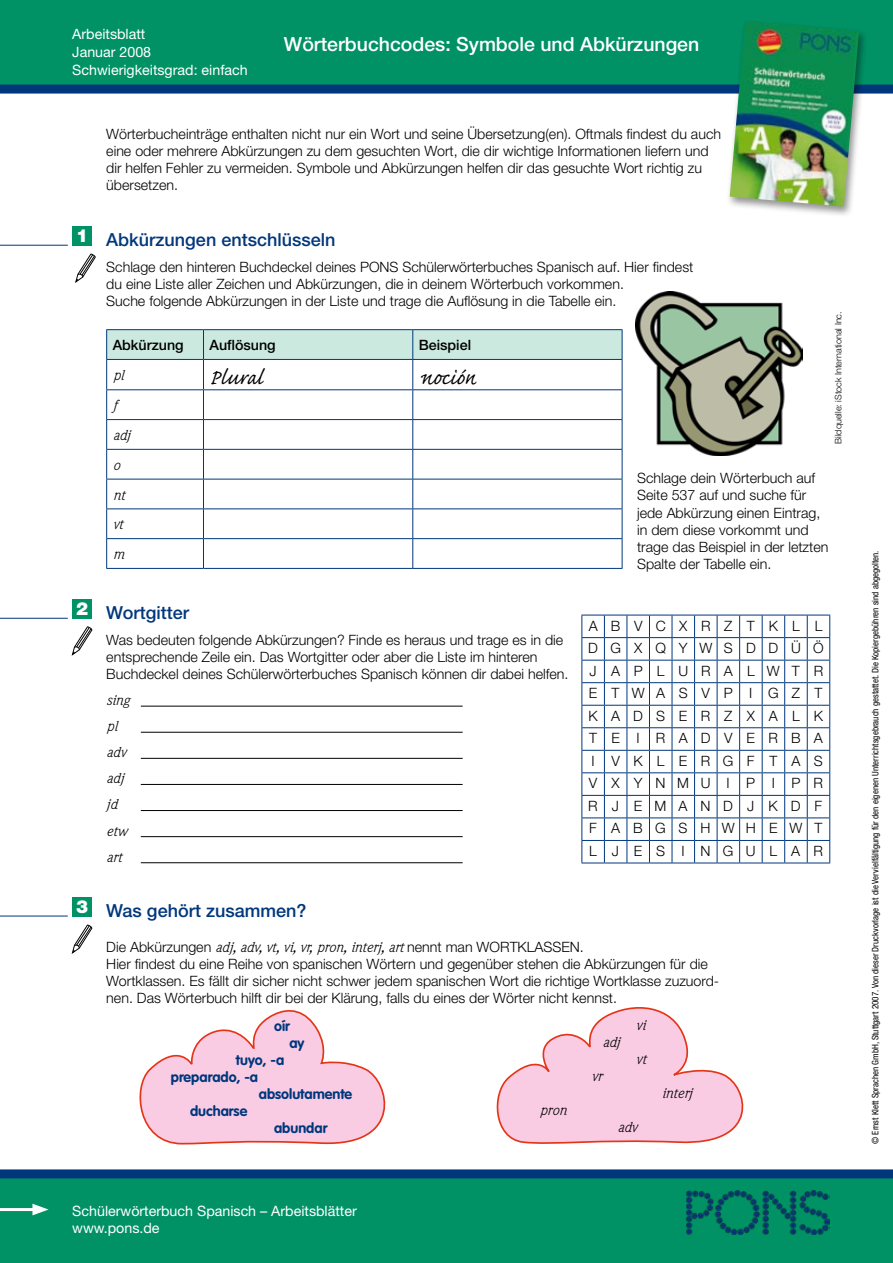
<style>
.page{position:relative;width:893px;height:1263px;background:#fff}
.page>*{position:absolute;margin:0;border:0;box-sizing:border-box;transform-origin:0 0}
.t1{font:27px "Caflisch Script Pro";color:#000}
.t2{font:500 19.5px "Helvetica Neue LT";color:#fff}
.t3{font:500 18px "Helvetica Neue LT";color:#00377c}
.t4{font:900 18px "Helvetica Neue LT";color:#fff}
.t5{font:300 14.25px/17.1px "Helvetica Neue LT";color:#000}
.t6{font:14.25px/18px "Helvetica Neue LT";color:#fff}
.t7{font:italic 14.25px/26.1px "Weidemann";color:#000}
.t8{font:700 14.25px "VAG Rounded";color:#00377c}
.t9{font:500 14.25px "Helvetica Neue LT";color:#000}
.t10{font:condensed 9px "Helvetica Neue LT";color:#000}
.t11{font:300 9px "Helvetica Neue LT";color:#000}
.s1{font-family:"Weidemann";font-weight:400;font-style:italic}
</style>
<div class="page">
<div style="left:1px;top:1174px;width:891px;height:88px;background:#009265"></div>
<div style="left:0;top:1174px;width:893px;height:89px;border:2px solid #009265"></div>
<div style="left:0;top:1169px;width:893px;height:9px;background:#00377c"></div>
<img style="left:687px;top:1190px;width:142px;height:44px">
<hr style="left:0;top:1208px;width:38px;height:3px;background:#fff">
<svg style="left:32px;top:1204px;width:17px;height:11px"></svg>
<div style="left:0;top:0;width:893px;height:85px;background:#009265"></div>
<div style="left:0;top:85px;width:893px;height:9px;background:#00377c"></div>
<div style="left:725px;top:18px;width:151px;height:206px;background:#000;opacity:.43"></div>
<img style="left:730px;top:21px;width:129px;height:186px">
<img style="left:636px;top:292px;width:167px;height:164px">
<hr style="left:0;top:245px;width:68px;height:1px;background:#00377c">
<hr style="left:0;top:618px;width:68px;height:1px;background:#00377c">
<hr style="left:0;top:916px;width:68px;height:1px;background:#00377c">
<div style="left:72px;top:226px;width:19px;height:19px;background:#009265"></div>
<div style="left:72px;top:599px;width:19px;height:19px;background:#009265"></div>
<div style="left:72px;top:897px;width:19px;height:19px;background:#009265"></div>
<svg style="left:76px;top:254px;width:19px;height:28px"></svg>
<svg style="left:72px;top:627px;width:20px;height:28px"></svg>
<svg style="left:72px;top:925px;width:20px;height:28px"></svg>
<hr style="left:106px;top:329px;width:97px;height:1px;background:#00377c">
<hr style="left:203px;top:329px;width:210px;height:1px;background:#00377c">
<hr style="left:413px;top:329px;width:209px;height:1px;background:#00377c">
<svg style="left:106px;top:330px;width:517px;height:238px"></svg>
<hr style="left:106px;top:568px;width:97px;height:1px;background:#00377c">
<hr style="left:203px;top:568px;width:210px;height:1px;background:#00377c">
<hr style="left:413px;top:568px;width:209px;height:1px;background:#00377c">
<hr style="left:141px;top:706px;width:322px;height:1px;background:#000">
<hr style="left:141px;top:732px;width:322px;height:1px;background:#000">
<hr style="left:141px;top:758px;width:322px;height:1px;background:#000">
<hr style="left:141px;top:784px;width:322px;height:1px;background:#000">
<hr style="left:141px;top:810px;width:322px;height:1px;background:#000">
<hr style="left:141px;top:836px;width:322px;height:1px;background:#000">
<hr style="left:141px;top:862px;width:322px;height:1px;background:#000">
<svg style="left:496px;top:1007px;width:248px;height:137px"></svg>
<svg style="left:139px;top:1009px;width:247px;height:136px"></svg>
<svg style="left:581px;top:615px;width:249px;height:249px"></svg>
<p class="t6" style="left:72px;top:25px;width:177px">Arbeitsblatt<br>Januar 2008<br>Schwierigkeitsgrad: einfach</p>
<h2 class="t2" style="left:284px;top:33px;width:417px">Wörterbuchcodes: Symbole und Abkürzungen</h2>
<p class="t5" style="left:106px;top:125px;width:616px">Wörterbucheinträge enthalten nicht nur ein Wort und seine Übersetzung(en). Oftmals findest du auch eine oder mehrere Abkürzungen zu dem gesuchten Wort, die dir wichtige Informationen liefern und dir helfen Fehler zu vermeiden. Symbole und Abkürzungen helfen dir das gesuchte Wort richtig zu übersetzen.</p>
<p class="t4" style="left:76px;top:225px;width:14px">1</p>
<p class="t3" style="left:106px;top:229px;width:231px">Abkürzungen entschlüsseln</p>
<p class="t5" style="left:106px;top:258px;width:589px">Schlage den hinteren Buchdeckel deines PONS Schülerwörterbuches Spanisch auf. Hier findest du eine Liste aller Zeichen und Abkürzungen, die in deinem Wörterbuch vorkommen.<br>Suche folgende Abkürzungen in der Liste und trage die Auflösung in die Tabelle ein.</p>
<p class="t9" style="left:113px;top:337px;width:72px">Abkürzung</p>
<p class="t9" style="left:209px;top:337px;width:68px">Auflösung</p>
<p class="t9" style="left:419px;top:337px;width:54px">Beispiel</p>
<p class="t7" style="left:113px;top:362px;width:12px">pl</p>
<h1 class="t1" style="left:209px;top:363px;width:55px">Plural</h1>
<h1 class="t1" style="left:419px;top:363px;width:59px">noción</h1>
<p class="t7" style="left:113px;top:390px;width:19px;line-height:29.7px">f adj o nt vt m</p>
<p class="t11" style="left:833px;top:444px;width:134px;rotate:-90deg">Bildquelle: iStock International Inc.</p>
<p class="t5" style="left:637px;top:469px;width:193px">Schlage dein Wörterbuch auf<br>Seite 537 auf und suche für jede Abkürzung einen Eintrag, in dem diese vorkommt und trage das Beispiel in der letzten<br>Spalte der Tabelle ein.</p>
<p class="t4" style="left:76px;top:598px;width:14px">2</p>
<p class="t3" style="left:106px;top:601px;width:85px">Wortgitter</p>
<p class="t5" style="left:106px;top:631px;width:464px">Was bedeuten folgende Abkürzungen? Finde es heraus und trage es in die entsprechende Zeile ein. Das Wortgitter oder aber die Liste im hinteren<br>Buchdeckel deines Schülerwörterbuches Spanisch können dir dabei helfen.</p>
<p class="t7" style="left:106px;top:687px;width:25px">sing pl adv adj jd etw art</p>
<p class="t5" style="left:588px;top:614px;width:237px;line-height:22.5px;text-align:justify">ABVCXRZTKLL DGXQYWSDDÜÖ JAPLURALWTR ETWASVP IGZT KADSERZXALK TE I RADVERBA I VKLERGFTAS VXYNMUI P I PR RJEMANDJKDF FABGSHWHEWT LJES INGULAR</p>
<p class="t4" style="left:76px;top:896px;width:14px">3</p>
<p class="t3" style="left:106px;top:900px;width:202px">Was gehört zusammen?</p>
<p class="t5" style="left:106px;top:938px;width:614px">Die Abkürzungen <span class="s1">adj, adv, vt, vi, vr, pron, interj, art</span> nennt man WORTKLASSEN.<br>Hier findest du eine Reihe von spanischen Wörtern und gegenüber stehen die Abkürzungen für die Wortklassen. Es fällt dir sicher nicht schwer jedem spanischen Wort die richtige Wortklasse zuzuord&shy;nen. Das Wörterbuch hilft dir bei der Klärung, falls du eines der Wörter nicht kennst.</p>
<p class="t8" style="left:274px;top:1017px;width:17px">oír</p>
<p class="t8" style="left:289px;top:1034px;width:17px">ay</p>
<p class="t8" style="left:236px;top:1052px;width:50px">tuyo, -a</p>
<p class="t8" style="left:171px;top:1069px;width:89px">preparado, -a</p>
<p class="t8" style="left:259px;top:1086px;width:95px">absolutamente</p>
<p class="t8" style="left:190px;top:1103px;width:59px">ducharse</p>
<p class="t8" style="left:274px;top:1120px;width:55px">abundar</p>
<p class="t7" style="left:539px;top:1097px;width:28px">pron</p>
<p class="t7" style="left:602px;top:1028px;width:19px">adj</p>
<p class="t7" style="left:591px;top:1063px;width:12px">vr</p>
<p class="t7" style="left:636px;top:1011px;width:11px">vi</p>
<p class="t7" style="left:636px;top:1045px;width:12px">vt</p>
<p class="t7" style="left:617px;top:1114px;width:21px">adv</p>
<p class="t7" style="left:662px;top:1080px;width:32px">interj</p>
<p class="t6" style="left:72px;top:1202px;width:286px;line-height:17.1px">Schülerwörterbuch Spanisch – Arbeitsblätter www.pons.de</p>
<p class="t10" style="left:870px;top:1144px;width:595px;rotate:-90deg">© Ernst Klett Sprachen GmbH, Stuttgart 2007. Von dieser Druckvorlage ist die Vervielfältigung für den eigenen Unterrichtsgebrauch gestattet. Die Kopiergebühren sind abgegolten.</p>
</div>
